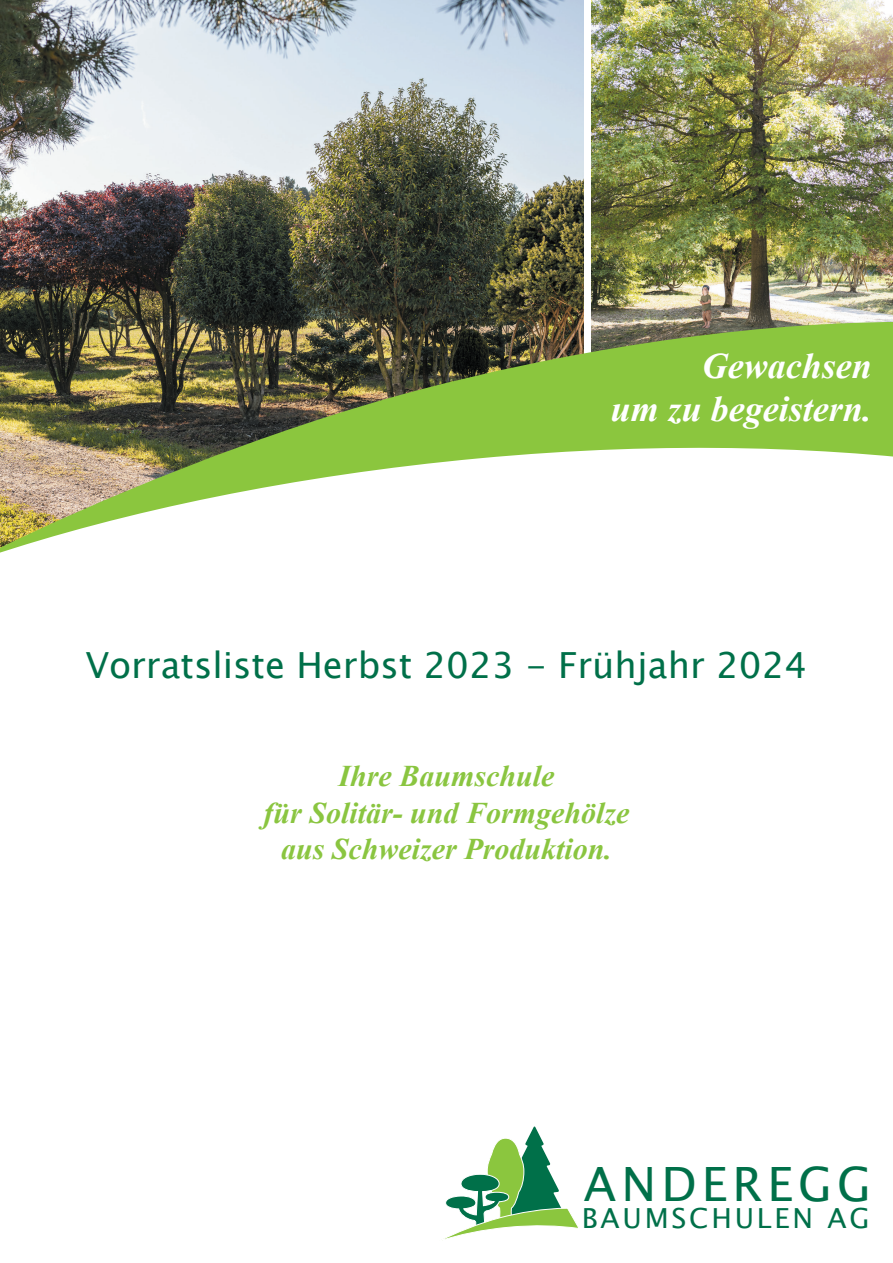
<style>
.page{position:relative;width:893px;height:1263px;background:#fff}
.page>*{position:absolute;margin:0;border:0;box-sizing:border-box;transform-origin:0 0}
.t1{font:47.1px "Lucida Grande";letter-spacing:.11em;color:#007049}
.t2{font:36px "Lucida Sans Unicode";color:#007049}
.t3{font:italic 700 36px/43.2px "Times New Roman";color:#fff;text-align:right}
.t4{font:italic 700 30px/36px "Times New Roman";color:#8ac540;text-align:center}
.t5{font:27.45px "Lucida Grande";letter-spacing:.1em;color:#007049}
</style>
<div class="page">
<svg style="left:445px;top:1126px;width:133px;height:114px"></svg>
<img style="left:0;top:0;width:584px;height:322px">
<img style="left:592px;top:0;width:301px;height:322px">
<img style="left:0;top:322px;width:893px;height:231px">
<p class="t3" style="left:611px;top:343px;width:263px">Gewachsen<br>um zu begeistern.</p>
<p class="t2" style="left:86px;top:637px;width:723px">Vorratsliste Herbst 2023 - Frühjahr 2024</p>
<p class="t4" style="left:264px;top:758px;width:367px">Ihre Baumschule<br>für Solitär- und Formgehölze aus Schweizer Produktion.</p>
<h1 class="t1" style="left:584px;top:1157px;width:289px">ANDEREGG</h1>
<p class="t5" style="left:582px;top:1202px;width:289px">BAUMSCHULEN AG</p>
</div>
